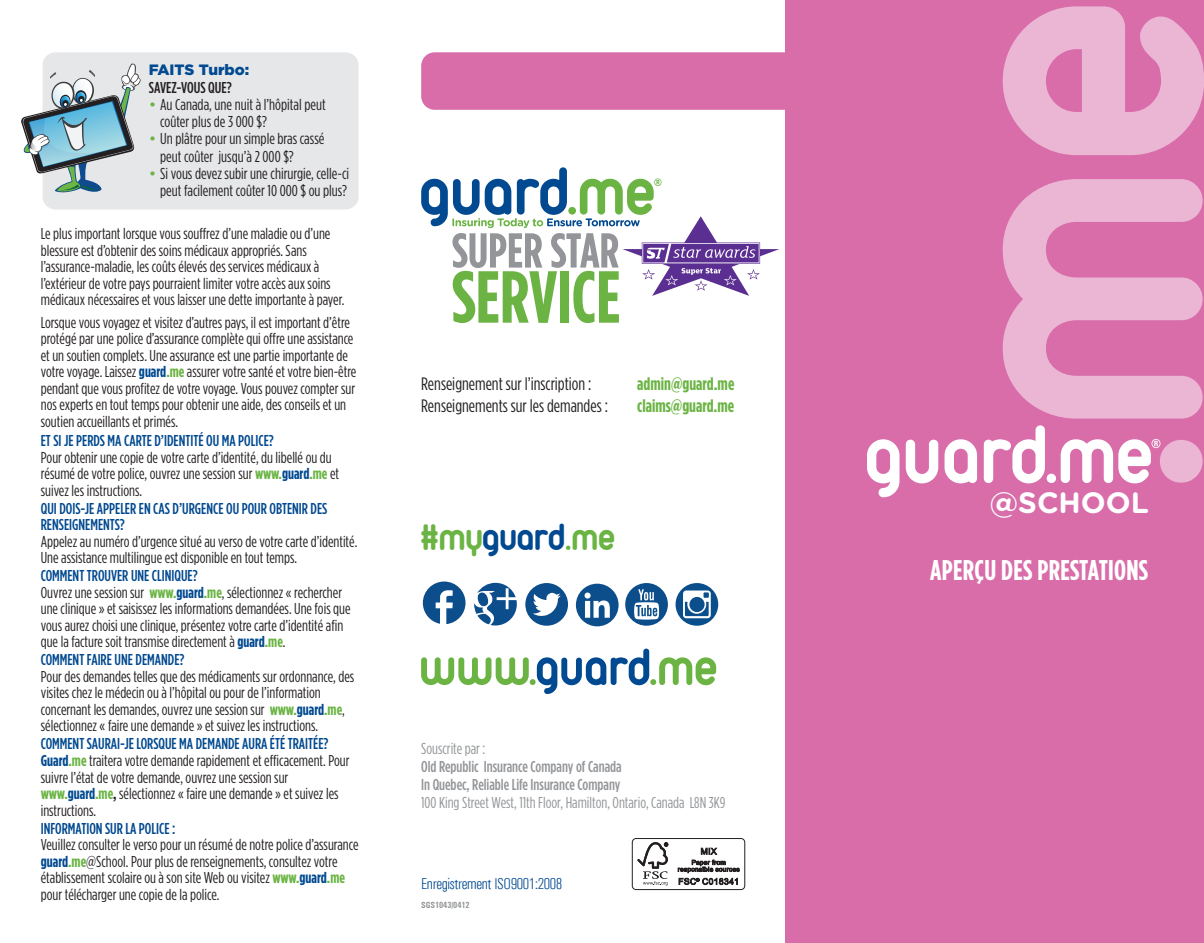
<style>
.page{position:relative;width:1204px;height:943px;background:#fff}
.page>*{position:absolute;margin:0;border:0;box-sizing:border-box;transform-origin:0 0}
.t1{font:40.2px "Duepuntozerobold";color:#6bb444}
.t2{font:700 29.4px "Gotham Rounded";color:#fff}
.t3{font:700 condensed 28.5px "Gotham HTF";letter-spacing:.01em;color:#fff}
.t4{font:condensed 18px "Gotham HTF";color:#231f20}
.t5{font:700 condensed 18px "Gotham HTF";color:#6bb444}
.t6{font:condensed 15.75px/16.5px "Gotham HTF";color:#231f20}
.t7{font:500 condensed 15.75px/16.5px "Gotham HTF";color:#014990}
.t8{font:500 condensed 15.75px/18px "Gotham HTF";color:#939598}
.t9{font:condensed 15.75px "Gotham HTF";color:#939598}
.t10{font:300 condensed 15.75px "Univers";letter-spacing:-.025em;color:#014990}
.t11{font:500 condensed 15.75px "Gotham HTF";color:#231f20}
.t12{font:900 15px "Gotham HTF";color:#014990}
.t13{font:700 condensed 9px "Univers";letter-spacing:-.01em;color:#939598}
.s1{font-stretch:normal;color:#6bb444}
.s2{font-weight:700;color:#014990}
.s3{font-weight:700;color:#6bb444}
.s4{font-weight:500;color:#014990}
.s5{font-weight:700}
.s6{color:#014990}
</style>
<div class="page">
<div style="left:43px;top:52px;width:315px;height:157px;background:#e6e7e9;border-radius:13px"></div>
<div style="left:421px;top:52px;width:383px;height:58px;background:#d86daa;border-radius:14px"></div>
<div style="left:632px;top:838px;width:113px;height:52px;border:1px solid #231f20;border-radius:4px"></div>
<svg style="left:637px;top:842px;width:31px;height:43px"></svg>
<svg style="left:678px;top:847px;width:61px;height:38px"></svg>
<div style="left:785px;top:0;width:419px;height:943px;background:#d86daa"></div>
<svg style="left:1002px;top:179px;width:200px;height:239px;fill:#ebb5d4"></svg>
<svg style="left:1002px;top:6px;width:202px;height:149px"></svg>
<svg style="left:867px;top:439px;width:32px;height:58px"></svg>
<svg style="left:906px;top:440px;width:32px;height:43px"></svg>
<svg style="left:944px;top:439px;width:33px;height:44px"></svg>
<svg style="left:984px;top:425px;width:218px;height:58px"></svg>
<svg style="left:21px;top:63px;width:120px;height:133px"></svg>
<svg style="left:421px;top:167px;width:358px;height:156px"></svg>
<svg style="left:421px;top:648px;width:295px;height:46px"></svg>
<svg style="left:423px;top:581px;width:42px;height:43px"></svg>
<svg style="left:474px;top:583px;width:43px;height:42px"></svg>
<svg style="left:525px;top:583px;width:43px;height:43px"></svg>
<svg style="left:576px;top:583px;width:42px;height:43px"></svg>
<svg style="left:625px;top:583px;width:43px;height:43px"></svg>
<svg style="left:675px;top:583px;width:43px;height:43px"></svg>
<p class="t12" style="left:149px;top:61px;width:102px">FAITS Turbo:</p>
<p class="t11" style="left:149px;top:78px;width:84px">SAVEZ-VOUS QUE?</p>
<p class="t6" style="left:160px;top:95px;width:167px;line-height:17.2px;text-indent:-11px"><span class="s1">•</span> Au Canada, une nuit à l’hôpital peut coûter plus de 3 000 $?</p>
<p class="t6" style="left:160px;top:130px;width:166px;line-height:17.2px;text-indent:-11px"><span class="s1">•</span> Un plâtre pour un simple bras cassé peut coûter jusqu’à 2 000 $?</p>
<p class="t6" style="left:149px;top:165px;width:202px;line-height:17.2px;text-align:center"><span class="s1">•</span> Si vous devez subir une chirurgie, celle-ci peut facilement coûter 10 000 $ ou plus?</p>
<p class="t6" style="left:41px;top:225px;width:305px">Le plus important lorsque vous souffrez d’une maladie ou d’une blessure est d’obtenir des soins médicaux appropriés. Sans l’assurance-maladie, les coûts élevés des services médicaux à l’extérieur de votre pays pourraient limiter votre accès aux soins médicaux nécessaires et vous laisser une dette importante à payer.</p>
<p class="t6" style="left:41px;top:314px;width:317px">Lorsque vous voyagez et visitez d’autres pays, il est important d’être protégé par une police d’assurance complète qui offre une assistance et un soutien complets. Une assurance est une partie importante de votre voyage. Laissez <span class="s2">guard</span><span class="s3">.me</span> assurer votre santé et votre bien-être pendant que vous profitez de votre voyage. Vous pouvez compter sur nos experts en tout temps pour obtenir une aide, des conseils et un soutien accueillants et primés.</p>
<p class="t7" style="left:41px;top:432px;width:234px">ET SI JE PERDS MA CARTE D’IDENTITÉ OU MA POLICE?</p>
<p class="t6" style="left:41px;top:449px;width:300px">Pour obtenir une copie de votre carte d’identité, du libellé ou du résumé de votre police, ouvrez une session sur <span class="s3">www.</span><span class="s2">guard</span><span class="s3">.me</span> et suivez les instructions.</p>
<p class="t7" style="left:41px;top:500px;width:288px">QUI DOIS-JE APPELER EN CAS D’URGENCE OU POUR OBTENIR DES<br>RENSEIGNEMENTS?</p>
<p class="t6" style="left:41px;top:533px;width:318px">Appelez au numéro d’urgence situé au verso de votre carte d’identité.<br>Une assistance multilingue est disponible en tout temps.</p>
<p class="t6" style="left:41px;top:567px;width:311px"><span class="s4">COMMENT TROUVER UNE CLINIQUE?<br></span>Ouvrez une session sur <span class="s3">www.</span><span class="s2">guard</span><span class="s3">.me</span>, sélectionnez « rechercher une clinique » et saisissez les informations demandées. Une fois que vous aurez choisi une clinique, présentez votre carte d’identité afin que la facture soit transmise directement à <span class="s2">guard</span><span class="s3">.me</span>.</p>
<p class="t7" style="left:41px;top:651px;width:145px">COMMENT FAIRE UNE DEMANDE?</p>
<p class="t6" style="left:41px;top:668px;width:315px">Pour des demandes telles que des médicaments sur ordonnance, des visites chez le médecin ou à l’hôpital ou pour de l’information concernant les demandes, ouvrez une session sur <span class="s3">www.</span><span class="s2">guard</span><span class="s3">.me</span>, sélectionnez « faire une demande » et suivez les instructions.</p>
<p class="t6" style="left:41px;top:735px;width:310px"><span class="s4">COMMENT SAURAI-JE LORSQUE MA DEMANDE AURA ÉTÉ TRAITÉE?<br></span><span class="s2">Guard</span><span class="s3">.me</span> traitera votre demande rapidement et efficacement. Pour suivre l’état de votre demande, ouvrez une session sur <span class="s3">www.</span><span class="s2">guard</span><span class="s3">.me</span><span class="s5">,</span> sélectionnez « faire une demande » et suivez les instructions.</p>
<p class="t7" style="left:41px;top:819px;width:136px">INFORMATION SUR LA POLICE :</p>
<p class="t6" style="left:41px;top:836px;width:319px">Veuillez consulter le verso pour un résumé de notre police d’assurance <span class="s2">guard</span><span class="s3">.me</span>@School. Pour plus de renseignements, consultez votre établissement scolaire ou à son site Web ou visitez <span class="s3">www.</span><span class="s2">guard</span><span class="s3">.me </span>pour télécharger une copie de la police.</p>
<p class="t4" style="left:421px;top:374px;width:172px">Renseignement sur l’inscription :</p>
<p class="t5" style="left:637px;top:373px;width:99px">admin@guard.me</p>
<p class="t4" style="left:421px;top:396px;width:188px">Renseignements sur les demandes :</p>
<p class="t5" style="left:637px;top:396px;width:98px">claims@guard.me</p>
<h1 class="t1" style="left:420px;top:514px;width:196px">#my<span class="s6">guard</span>.me</h1>
<p class="t9" style="left:421px;top:740px;width:66px">Souscrite par :</p>
<p class="t8" style="left:421px;top:757px;width:202px">Old Republic Insurance Company of Canada<br>In Quebec, Reliable Life Insurance Company</p>
<p class="t9" style="left:421px;top:794px;width:306px">100 King Street West, 11th Floor, Hamilton, Ontario, Canada L8N 3K9</p>
<p class="t10" style="left:421px;top:874px;width:143px">Enregistrement ISO9001:2008</p>
<p class="t13" style="left:421px;top:899px;width:50px">SGS1043/0412</p>
<h2 class="t2" style="left:989px;top:481px;width:161px">@SCHOOL</h2>
<h3 class="t3" style="left:930px;top:554px;width:219px">APERÇU DES PRESTATIONS</h3>
</div>
